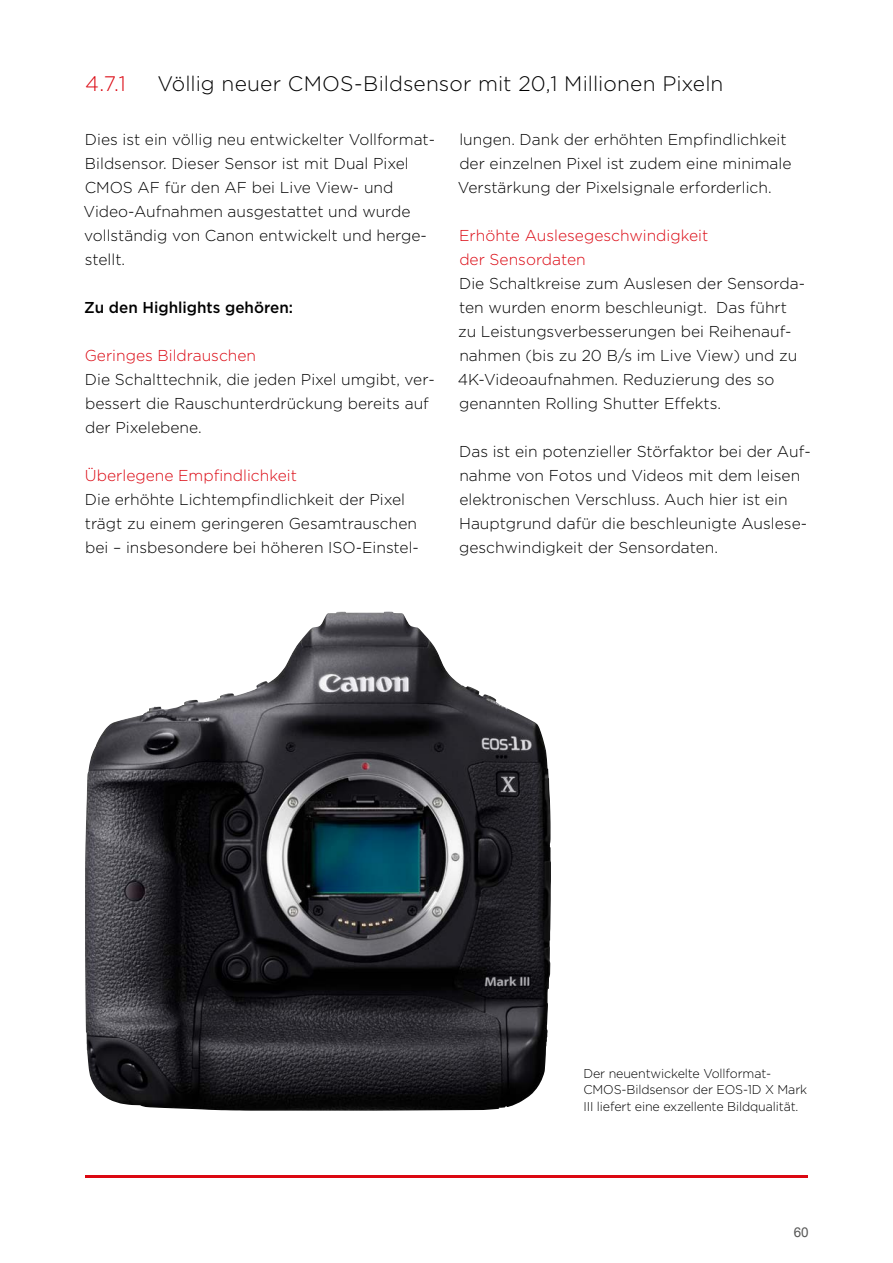
<style>
.page{position:relative;width:893px;height:1263px;background:#fff}
.page>*{position:absolute;margin:0;border:0;box-sizing:border-box;transform-origin:0 0}
.Head_small{font:300 21px "Gotham";letter-spacing:.005em;color:#000}
.Head_small-2{font:300 21px "Gotham";color:#db0812}
.Body{font:300 15.75px/24px "Gotham";color:#000}
.Body-2{font:300 15.75px/24px "Gotham";color:#db0812}
.Body-3{font:500 15.75px "Gotham";color:#000}
.t1{font:13.5px "Arial";color:#575756}
.BU{font:300 12.75px/16.5px "Gotham";letter-spacing:-.01em;color:#000}
</style>
<div class="page">
<hr style="left:85px;top:1176px;width:723px;height:2px;background:#db0812">
<img style="left:85px;top:611px;width:462px;height:500px">
<p class="Head_small-2" style="left:85px;top:70px;width:42px">4.7.1</p>
<p class="Head_small" style="left:157px;top:70px;width:568px">Völlig neuer CMOS-Bildsensor mit 20,1 Millionen Pixeln</p>
<p class="Body" style="left:84px;top:127px;width:353px">Dies ist ein völlig neu entwickelter Vollformat-Bildsensor. Dieser Sensor ist mit Dual Pixel CMOS AF für den AF bei Live View- und Video-Aufnahmen ausgestattet und wurde vollständig von Canon entwickelt und herge&shy;stellt.</p>
<p class="Body-3" style="left:84px;top:297px;width:210px">Zu den Highlights gehören:</p>
<p class="Body-2" style="left:85px;top:343px;width:173px">Geringes Bildrauschen</p>
<p class="Body" style="left:85px;top:367px;width:351px">Die Schalttechnik, die jeden Pixel umgibt, ver&shy;bessert die Rauschunterdrückung bereits auf der Pixelebene.</p>
<p class="Body-2" style="left:85px;top:463px;width:213px">Überlegene Empfindlichkeit</p>
<p class="Body" style="left:85px;top:487px;width:336px">Die erhöhte Lichtempfindlichkeit der Pixel trägt zu einem geringeren Gesamtrauschen bei – insbesondere bei höheren ISO-Einstel-</p>
<p class="Body" style="left:458px;top:127px;width:335px">lungen. Dank der erhöhten Empfindlichkeit der einzelnen Pixel ist zudem eine minimale<br>Verstärkung der Pixelsignale erforderlich.</p>
<p class="Body-2" style="left:459px;top:223px;width:251px">Erhöhte Auslesegeschwindigkeit der Sensordaten</p>
<p class="Body" style="left:458px;top:271px;width:349px">Die Schaltkreise zum Auslesen der Sensorda&shy;ten wurden enorm beschleunigt. Das führt zu Leistungsverbesserungen bei Reihenauf&shy;nahmen (bis zu 20 B/s im Live View) und zu 4K-Videoaufnahmen. Reduzierung des so genannten Rolling Shutter Effekts.</p>
<p class="Body" style="left:459px;top:439px;width:353px">Das ist ein potenzieller Störfaktor bei der Auf&shy;nahme von Fotos und Videos mit dem leisen elektronischen Verschluss. Auch hier ist ein Hauptgrund dafür die beschleunigte Auslese&shy;geschwindigkeit der Sensordaten.</p>
<p class="BU" style="left:583px;top:1064px;width:225px">Der neuentwickelte Vollformat-<br>CMOS-Bildsensor der EOS-1D X Mark<br>III liefert eine exzellente Bildqualität.</p>
<p class="t1" style="left:794px;top:1223px;width:17px">60</p>
</div>
